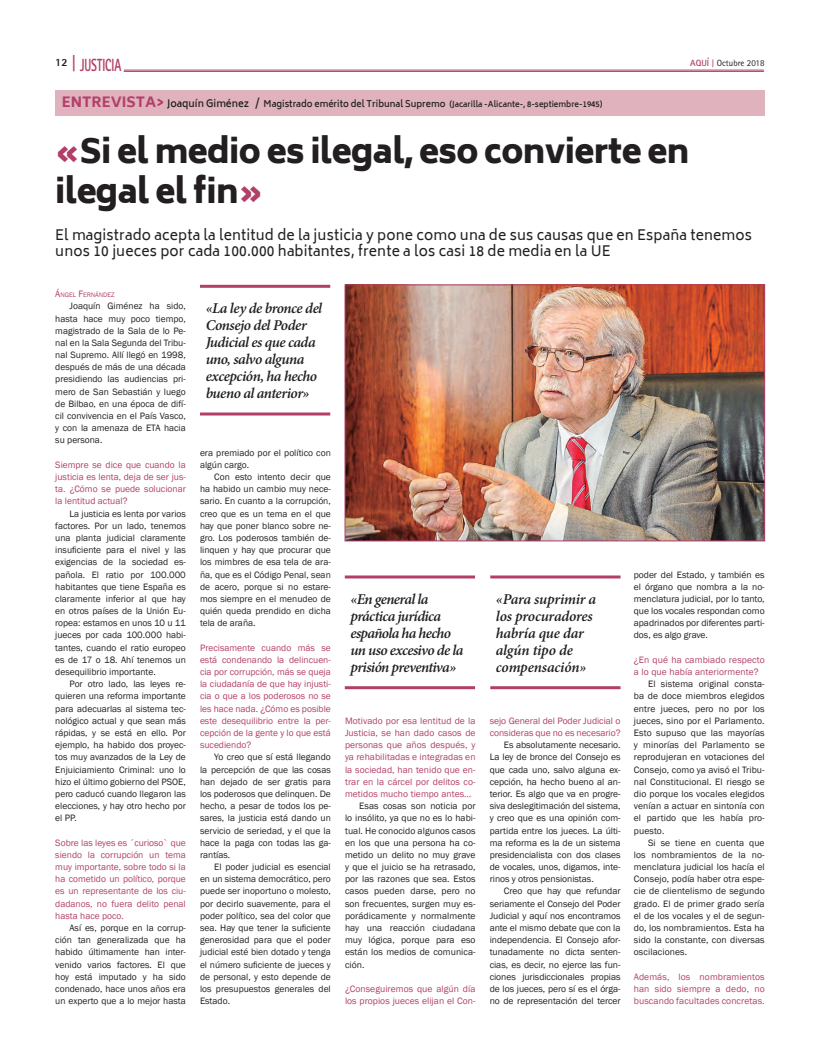
<style>
.page{position:relative;width:820px;height:1049px;background:#fff}
.page>*{position:absolute;margin:0;border:0;box-sizing:border-box;transform-origin:0 0}
.t1{font:900 33px/39.6px "Biryani";letter-spacing:-.02em;color:#231f20}
.t2{font:800 17.6px "Rotis Sans Serif Std";color:#b23f6a;scale:.64 1}
.t3{font:italic 600 15px/17px "Minion Pro";letter-spacing:-.035em;color:#231f20}
.t4{font:italic 600 15px/17px "Minion Pro";letter-spacing:-.015em;color:#231f20}
.t5{font:14px/16.8px "Biryani";letter-spacing:.01em;color:#231f20}
.t6{font:800 11px "Rotis Sans Serif Std";color:#231f20}
.t7{font:9.5px/12.2px "Franklin Gothic";color:#231f20;text-align:justify}
.t8{font:9.5px/12.2px "Franklin Gothic";color:#b23f6a;text-align:justify}
.t9{font:9px "Rotis Sans Serif Std";color:#231f20}
.t10{font:600 8px "Biryani";color:#231f20}
.t11{font:6.7px "Franklin Gothic";color:#b23f6a}
.s1{font-size:18.2px}
.s2{font-weight:700;color:#b23f6a}
.s3{font-family:"Rotis Serif Std";font-weight:700;color:#b23f6a}
.s4{font-weight:800;font-size:14px;color:#b23f6a}
.s5{font-size:10px}
.s6{font-size:9px}
.s7{color:#b23f6a}
.s8{font-size:9.5px}
</style>
<div class="page">
<hr style="left:124px;top:70px;width:639px;height:1px;background:#b23f6a">
<hr style="left:124px;top:71px;width:639px;height:1px;background:#b23f6a">
<hr style="left:344px;top:575px;width:131px;height:3px;background:#b23f6a">
<hr style="left:344px;top:686px;width:131px;height:3px;background:#b23f6a">
<hr style="left:200px;top:285px;width:130px;height:3px;background:#b23f6a">
<hr style="left:200px;top:412px;width:130px;height:3px;background:#b23f6a">
<hr style="left:490px;top:575px;width:130px;height:3px;background:#b23f6a">
<hr style="left:490px;top:686px;width:130px;height:3px;background:#b23f6a">
<div style="left:55px;top:90px;width:709px;height:26px;background:#dfb2bd"></div>
<img style="left:346px;top:286px;width:416px;height:253px">
<div style="left:344px;top:284px;width:420px;height:257px;border:1px solid #b23f6a"></div>
<h2 class="t2" style="left:72px;top:54px;width:79px"><span class="s1">|</span> JUSTICIA</h2>
<p class="t6" style="left:55px;top:55px;width:14px">12</p>
<p class="t9" style="left:690px;top:58px;width:76px"><span class="s2">AQUÍ</span> <span class="s3">|</span> Octubre 2018</p>
<p class="t10" style="left:62px;top:100px;width:542px"><span class="s4">ENTREVISTA&gt;</span> <span class="s5">Joaquín Giménez /</span> <span class="s6">Magistrado emérito del Tribunal Supremo</span> (Jacarilla -Alicante-, 8-septiembre-1945)</p>
<h1 class="t1" style="left:55px;top:132px;width:635px"><span class="s7">«</span>Si el medio es ilegal, eso convierte en ilegal el fin<span class="s7">»</span></h1>
<h3 class="t5" style="left:55px;top:226px;width:697px">El magistrado acepta la lentitud de la justicia y pone como una de sus causas que en España tenemos unos 10 jueces por cada 100.000 habitantes, frente a los casi 18 de media en la UE</h3>
<p class="t11" style="left:55px;top:291px;width:61px"><span class="s8">Á</span>NGEL <span class="s8">F</span>ERNÁNDEZ</p>
<p class="t7" style="left:55px;top:300px;width:132px;text-indent:14px">Joaquín Giménez ha sido, hasta hace muy poco tiempo, magistrado de la Sala de lo Pe&shy;nal en la Sala Segunda del Tribu&shy;nal Supremo. Allí llegó en 1998, después de más de una década presidiendo las audiencias pri&shy;mero de San Sebastián y luego de Bilbao, en una época de difí&shy;cil convivencia en el País Vasco, y con la amenaza de ETA hacia su persona.</p>
<p class="t8" style="left:55px;top:459px;width:132px">Siempre se dice que cuando la justicia es lenta, deja de ser jus&shy;ta. ¿Cómo se puede solucionar la lentitud actual?</p>
<p class="t7" style="left:55px;top:507px;width:132px;text-indent:14px">La justicia es lenta por varios factores. Por un lado, tenemos una planta judicial claramente insuficiente para el nivel y las exigencias de la sociedad es&shy;pañola. El ratio por 100.000 habitantes que tiene España es claramente inferior al que hay en otros países de la Unión Eu&shy;ropea: estamos en unos 10 u 11 jueces por cada 100.000 habi&shy;tantes, cuando el ratio europeo es de 17 o 18. Ahí tenemos un desequilibrio importante.</p>
<p class="t7" style="left:55px;top:678px;width:132px;text-indent:14px">Por otro lado, las leyes re&shy;quieren una reforma importante para adecuarlas al sistema tec&shy;nológico actual y que sean más rápidas, y se está en ello. Por ejemplo, ha habido dos proyec&shy;tos muy avanzados de la Ley de Enjuiciamiento Criminal: uno lo hizo el último gobierno del PSOE, pero caducó cuando llegaron las elecciones, y hay otro hecho por el PP.</p>
<p class="t8" style="left:55px;top:836px;width:132px">Sobre las leyes es ´curioso` que siendo la corrupción un tema muy importante, sobre todo si la ha cometido un político, porque es un representante de los ciu&shy;dadanos, no fuera delito penal hasta hace poco.</p>
<p class="t7" style="left:55px;top:922px;width:132px;text-indent:14px">Así es, porque en la corrup&shy;ción tan generalizada que ha habido últimamente han inter&shy;venido varios factores. El que hoy está imputado y ha sido condenado, hace unos años era un experto que a lo mejor hasta</p>
<h3 class="t3" style="left:206px;top:300px;width:118px">«La ley de bronce del<br>Consejo del Poder<br>Judicial es que cada uno, salvo alguna excepción, ha hecho bueno al anterior»</h3>
<p class="t7" style="left:200px;top:446px;width:132px">era premiado por el político con algún cargo.</p>
<p class="t7" style="left:200px;top:471px;width:132px;text-indent:14px">Con esto intento decir que ha habido un cambio muy nece&shy;sario. En cuanto a la corrupción, creo que es un tema en el que hay que poner blanco sobre ne&shy;gro. Los poderosos también de&shy;linquen y hay que procurar que los mimbres de esa tela de ara&shy;ña, que es el Código Penal, sean de acero, porque si no estare&shy;mos siempre en el menudeo de quién queda prendido en dicha tela de araña.</p>
<p class="t8" style="left:200px;top:641px;width:132px">Precisamente cuando más se está condenando la delincuen&shy;cia por corrupción, más se queja la ciudadanía de que hay injusti&shy;cia o que a los poderosos no se les hace nada. ¿Cómo es posible este desequilibrio entre la per&shy;cepción de la gente y lo que está sucediendo?</p>
<p class="t7" style="left:200px;top:751px;width:132px;text-indent:14px">Yo creo que sí está llegando la percepción de que las cosas han dejado de ser gratis para los poderosos que delinquen. De hecho, a pesar de todos los pe&shy;sares, la justicia está dando un servicio de seriedad, y el que la hace la paga con todas las ga&shy;rantías.</p>
<p class="t7" style="left:200px;top:861px;width:132px;text-indent:14px">El poder judicial es esencial en un sistema democrático, pero puede ser inoportuno o molesto, por decirlo suavemente, para el poder político, sea del color que sea. Hay que tener la suficiente generosidad para que el poder judicial esté bien dotado y tenga el número suficiente de jueces y de personal, y esto depende de los presupuestos generales del Estado.</p>
<h3 class="t3" style="left:350px;top:590px;width:114px">«En general la práctica jurídica española ha hecho un uso excesivo de la prisión preventiva»</h3>
<p class="t8" style="left:345px;top:715px;width:132px">Motivado por esa lentitud de la Justicia, se han dado casos de personas que años después, y ya rehabilitadas e integradas en la sociedad, han tenido que en&shy;trar en la cárcel por delitos co&shy;metidos mucho tiempo antes…</p>
<p class="t7" style="left:345px;top:800px;width:132px;text-indent:14px">Esas cosas son noticia por lo insólito, ya que no es lo habi&shy;tual. He conocido algunos casos en los que una persona ha co&shy;metido un delito no muy grave y que el juicio se ha retrasado, por las razones que sea. Estos casos pueden darse, pero no son frecuentes, surgen muy es&shy;porádicamente y normalmente hay una reacción ciudadana muy lógica, porque para eso están los medios de comunica&shy;ción.</p>
<p class="t8" style="left:345px;top:983px;width:132px">¿Conseguiremos que algún día los propios jueces elijan el Con-</p>
<h3 class="t4" style="left:495px;top:590px;width:102px">«Para suprimir a los procuradores habría que dar algún tipo de compensación»</h3>
<p class="t8" style="left:489px;top:715px;width:132px">sejo General del Poder Judicial o consideras que no es necesario?</p>
<p class="t7" style="left:489px;top:739px;width:132px;text-indent:14px">Es absolutamente necesario.<br>La ley de bronce del Consejo es que cada uno, salvo alguna ex&shy;cepción, ha hecho bueno al an&shy;terior. Es algo que va en progre&shy;siva deslegitimación del sistema, y creo que es una opinión com&shy;partida entre los jueces. La últi&shy;ma reforma es la de un sistema presidencialista con dos clases de vocales, unos, digamos, inte&shy;rinos y otros pensionistas.</p>
<p class="t7" style="left:489px;top:885px;width:132px;text-indent:14px">Creo que hay que refundar seriamente el Consejo del Poder Judicial y aquí nos encontramos ante el mismo debate que con la independencia. El Consejo afor&shy;tunadamente no dicta senten&shy;cias, es decir, no ejerce las fun&shy;ciones jurisdiccionales propias de los jueces, pero sí es el órga&shy;no de representación del tercer</p>
<p class="t7" style="left:633px;top:568px;width:132px">poder del Estado, y también es el órgano que nombra a la no&shy;menclatura judicial, por lo tanto, que los vocales respondan como apadrinados por diferentes parti&shy;dos, es algo grave.</p>
<p class="t8" style="left:633px;top:654px;width:132px">¿En qué ha cambiado respecto a lo que había anteriormente?</p>
<p class="t7" style="left:633px;top:678px;width:132px;text-indent:14px">El sistema original consta&shy;ba de doce miembros elegidos entre jueces, pero no por los jueces, sino por el Parlamento.<br>Esto supuso que las mayorías y minorías del Parlamento se reprodujeran en votaciones del Consejo, como ya avisó el Tribu&shy;nal Constitucional. El riesgo se dio porque los vocales elegidos venían a actuar en sintonía con el partido que les había pro&shy;puesto.</p>
<p class="t7" style="left:633px;top:837px;width:132px;text-indent:14px">Si se tiene en cuenta que los nombramientos de la no&shy;menclatura judicial los hacía el Consejo, podía haber otra espe&shy;cie de clientelismo de segundo grado. El de primer grado sería el de los vocales y el de segun&shy;do, los nombramientos. Esta ha sido la constante, con diversas oscilaciones.</p>
<p class="t8" style="left:633px;top:971px;width:132px">Además, los nombramientos han sido siempre a dedo, no buscando facultades concretas.</p>
</div>
